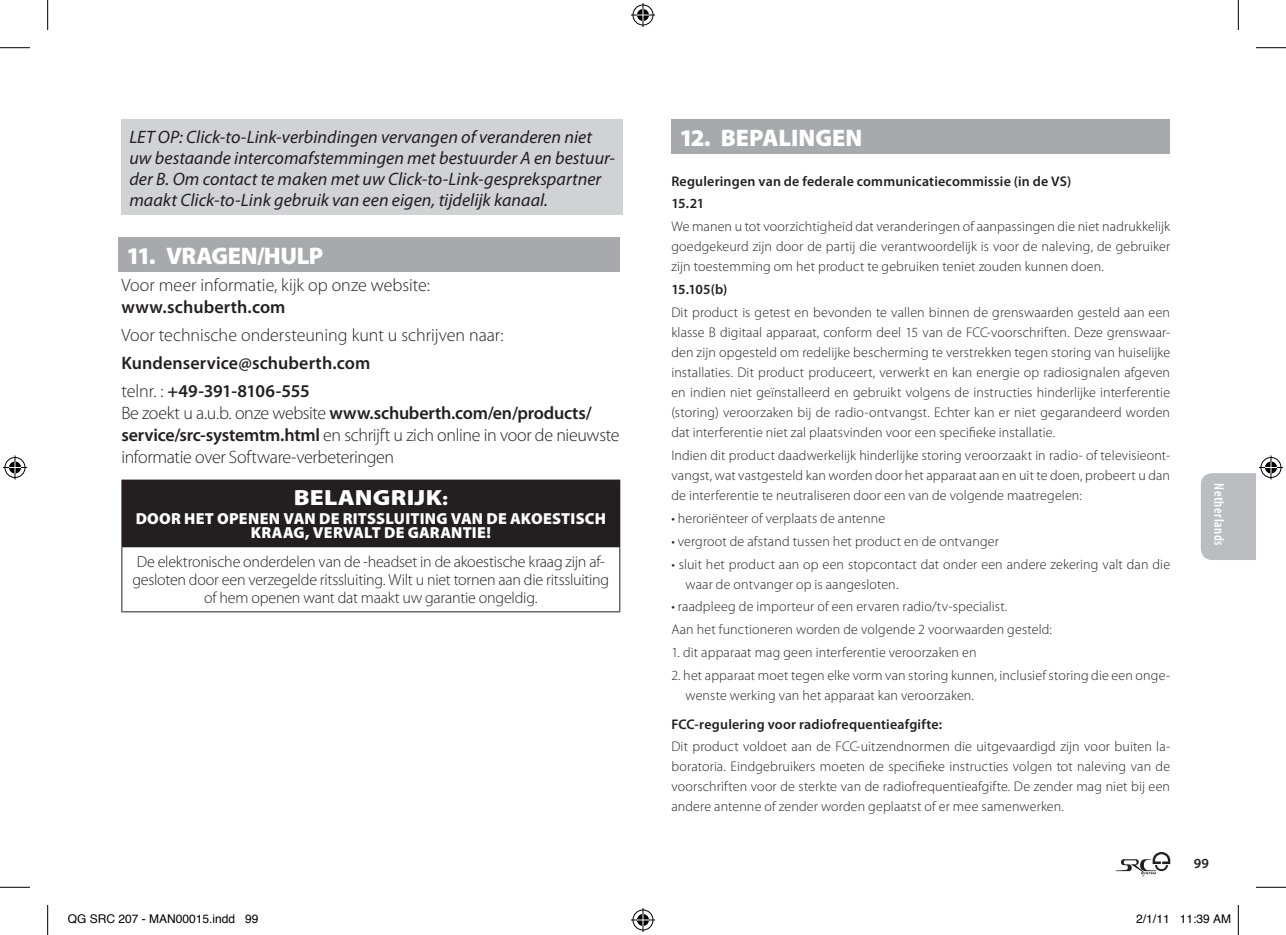
<style>
.page{position:relative;width:1286px;height:935px;background:#fff}
.page>*{position:absolute;margin:0;border:0;box-sizing:border-box;transform-origin:0 0}
.t1{font:900 24px "Myriad Pro";letter-spacing:-.01em;color:#fff}
.t2{font:900 22px "Myriad Pro";letter-spacing:.01em;color:#fff;scale:1.15 1}
.t3{font:300 18px/22px "Myriad Pro";letter-spacing:-.005em;color:#231f20}
.t4{font:italic 18px/21px "Myriad Pro";color:#231f20}
.t5{font:600 18px/27.6px "Myriad Pro";letter-spacing:.005em;color:#231f20}
.t6{font:300 16px/18px "Myriad Pro";letter-spacing:-.015em;color:#231f20;text-align:center}
.t7{font:900 16px/14px "Myriad Pro";letter-spacing:.015em;color:#fff;text-align:center}
.t8{font:300 14px/20px "Myriad Pro";letter-spacing:.01em;color:#231f20;text-align:justify}
.t9{font:600 14px/22.8px "Myriad Pro";letter-spacing:.015em;color:#231f20}
.t10{font:600 condensed 14px "Myriad Pro";letter-spacing:.04em;color:#fff}
.t11{font:12px "Helvetica";color:#000}
.s1{font-weight:300}
.s2{font-weight:600}
.s3{font-size:18px}
</style>
<div class="page">
<svg style="left:1116px;top:852px;width:54px;height:24px"></svg>
<div style="left:121px;top:120px;width:502px;height:95px;background:#d1d2d4"></div>
<div style="left:119px;top:238px;width:501px;height:34px;background:#a8a9ad"></div>
<div style="left:122px;top:480px;width:498px;height:66px;background:#231f20"></div>
<hr style="left:121px;top:479px;width:499px;height:1px;background:#231f20">
<hr style="left:121px;top:480px;width:1px;height:66px;background:#231f20">
<hr style="left:121px;top:546px;width:1px;height:65px;background:#231f20">
<hr style="left:619px;top:546px;width:1px;height:65px;background:#231f20">
<hr style="left:121px;top:611px;width:499px;height:1px;background:#231f20">
<hr style="left:122px;top:545px;width:497px;height:2px;background:#231f20">
<div style="left:671px;top:120px;width:499px;height:34px;background:#a8a9ad"></div>
<hr style="left:0;top:47px;width:30px;height:1px;background:#000">
<hr style="left:1256px;top:47px;width:30px;height:1px;background:#000">
<hr style="left:0;top:886px;width:30px;height:1px;background:#000">
<hr style="left:1256px;top:886px;width:30px;height:1px;background:#000">
<hr style="left:47px;top:0;width:1px;height:30px;background:#000">
<hr style="left:47px;top:904px;width:1px;height:30px;background:#000">
<hr style="left:1238px;top:0;width:1px;height:30px;background:#000">
<hr style="left:1238px;top:904px;width:1px;height:30px;background:#000">
<svg style="left:631px;top:3px;width:24px;height:24px"></svg>
<svg style="left:631px;top:908px;width:24px;height:23px"></svg>
<svg style="left:3px;top:455px;width:24px;height:24px"></svg>
<svg style="left:1201px;top:455px;width:82px;height:105px"></svg>
<p class="t4" style="left:129px;top:126px;width:487px">LET OP: Click-to-Link-verbindingen vervangen of veranderen niet uw bestaande intercomafstemmingen met bestuurder A en bestuur&shy;der B. Om contact te maken met uw Click-to-Link-gesprekspartner maakt Click-to-Link gebruik van een eigen, tijdelijk kanaal.</p>
<h1 class="t1" style="left:127px;top:239px;width:198px">11. VRAGEN/HULP</h1>
<p class="t3" style="left:121px;top:274px;width:310px">Voor meer informatie, kijk op onze website:</p>
<p class="t5" style="left:121px;top:293px;width:166px">www.schuberth.com</p>
<p class="t3" style="left:121px;top:324px;width:384px">Voor technische ondersteuning kunt u schrijven naar:</p>
<p class="t5" style="left:121px;top:348px;width:251px">Kundenservice@schuberth.com <span class="s1">telnr. :</span> +49-391-8106-555</p>
<p class="t3" style="left:121px;top:401px;width:500px">Be zoekt u a.u.b. onze website <span class="s2">www.schuberth.com/en/products/ service/src-systemtm.html</span> en schrijft u zich online in voor de nieuwste informatie over Software-verbeteringen</p>
<h2 class="t2" style="left:294px;top:482px;width:135px">BELANGRIJK<span class="s3">:</span></h2>
<p class="t7" style="left:136px;top:511px;width:472px">DOOR HET OPENEN VAN DE RITSSLUITING VAN DE AKOESTISCH<br>KRAAG, VERVALT DE GARANTIE!</p>
<p class="t6" style="left:132px;top:552px;width:478px">De elektronische onderdelen van de -headset in de akoestische kraag zijn af&shy;gesloten door een verzegelde ritssluiting. Wilt u niet tornen aan die ritssluiting of hem openen want dat maakt uw garantie ongeldig.</p>
<h1 class="t1" style="left:679px;top:122px;width:185px">12. BEPALINGEN</h1>
<p class="t9" style="left:671px;top:169px;width:401px">Reguleringen van de federale communicatiecommissie (in de VS)<br>15.21</p>
<p class="t8" style="left:671px;top:216px;width:500px">We manen u tot voorzichtigheid dat veranderingen of aanpassingen die niet nadrukkelijk goedgekeurd zijn door de partij die verantwoordelijk is voor de naleving, de gebruiker zijn toestemming om het product te gebruiken teniet zouden kunnen doen.</p>
<p class="t9" style="left:671px;top:278px;width:58px">15.105(b)</p>
<p class="t8" style="left:671px;top:302px;width:500px">Dit product is getest en bevonden te vallen binnen de grenswaarden gesteld aan een klasse B digitaal apparaat, conform deel 15 van de FCC-voorschriften. Deze grenswaar&shy;den zijn opgesteld om redelijke bescherming te verstrekken tegen storing van huiselijke installaties. Dit product produceert, verwerkt en kan energie op radiosignalen afgeven en indien niet geïnstalleerd en gebruikt volgens de instructies hinderlijke interferentie (storing) veroorzaken bij de radio-ontvangst. Echter kan er niet gegarandeerd worden dat interferentie niet zal plaatsvinden voor een specifieke installatie.</p>
<p class="t8" style="left:671px;top:445px;width:500px">Indien dit product daadwerkelijk hinderlijke storing veroorzaakt in radio- of televisieont&shy;vangst, wat vastgesteld kan worden door het apparaat aan en uit te doen, probeert u dan de interferentie te neutraliseren door een van de volgende maatregelen:</p>
<p class="t8" style="left:671px;top:508px;width:215px">• heroriënteer of verplaats de antenne</p>
<p class="t8" style="left:671px;top:531px;width:329px">• vergroot de afstand tussen het product en de ontvanger</p>
<p class="t8" style="left:685px;top:553px;width:486px;text-indent:-14px">• sluit het product aan op een stopcontact dat onder een andere zekering valt dan die waar de ontvanger op is aangesloten.</p>
<p class="t8" style="left:671px;top:595px;width:382px;line-height:22.8px">• raadpleeg de importeur of een ervaren radio/tv-specialist.<br>Aan het functioneren worden de volgende 2 voorwaarden gesteld:</p>
<p class="t8" style="left:671px;top:642px;width:307px">1. dit apparaat mag geen interferentie veroorzaken en</p>
<p class="t8" style="left:685px;top:665px;width:486px;text-indent:-14px">2. het apparaat moet tegen elke vorm van storing kunnen, inclusief storing die een onge&shy;wenste werking van het apparaat kan veroorzaken.</p>
<p class="t9" style="left:671px;top:712px;width:272px">FCC-regulering voor radiofrequentieafgifte:</p>
<p class="t8" style="left:671px;top:736px;width:500px">Dit product voldoet aan de FCC-uitzendnormen die uitgevaardigd zijn voor buiten la&shy;boratoria. Eindgebruikers moeten de specifieke instructies volgen tot naleving van de voorschriften voor de sterkte van de radiofrequentieafgifte. De zender mag niet bij een andere antenne of zender worden geplaatst of er mee samenwerken.</p>
<p class="t10" style="left:1228px;top:483px;width:64px;rotate:90deg">Netherlands</p>
<p class="t9" style="left:1194px;top:851px;width:17px">99</p>
<p class="t11" style="left:68px;top:909px;width:192px">QG SRC 207 - MAN00015.indd 99</p>
<p class="t11" style="left:1136px;top:909px;width:96px">2/1/11 11:39 AM</p>
</div>
